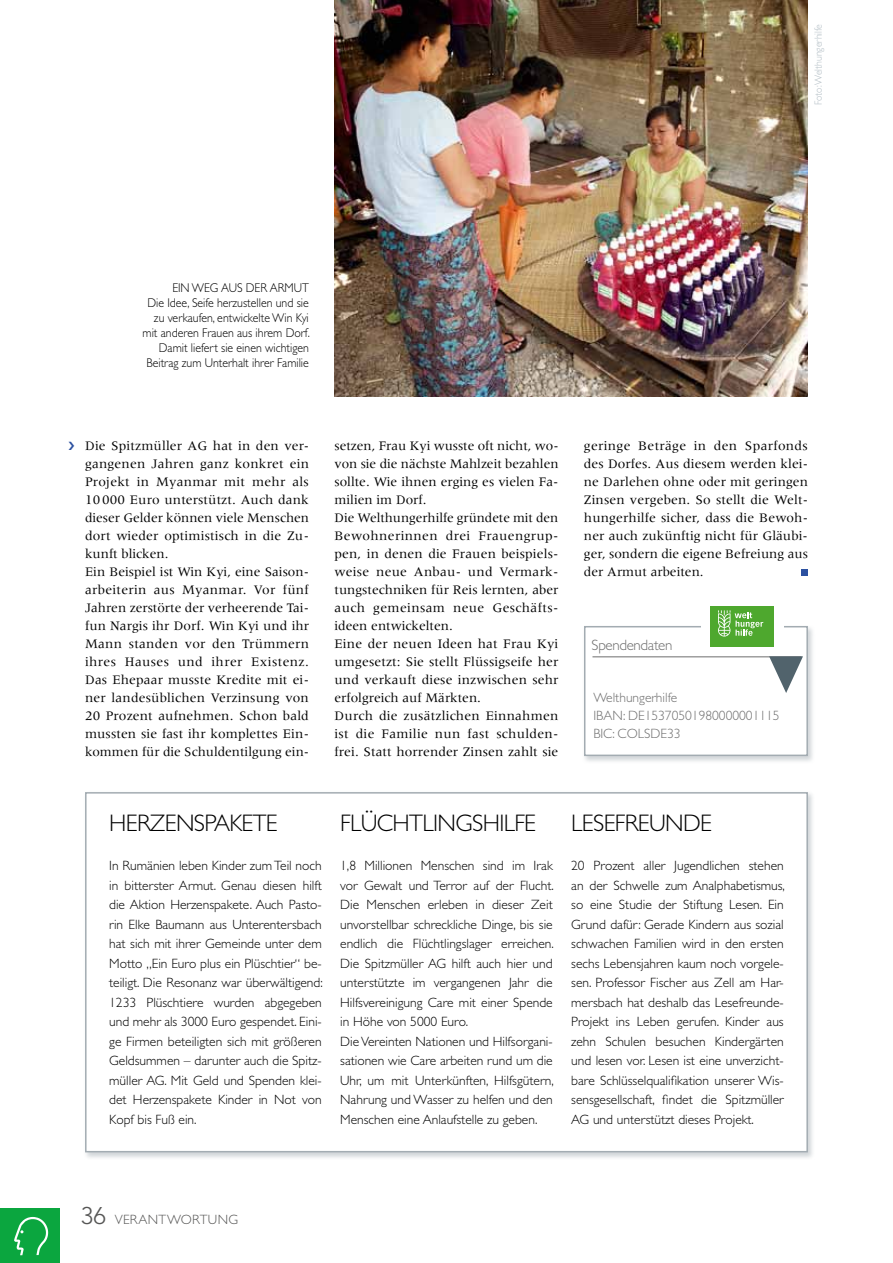
<style>
.page{position:relative;width:893px;height:1263px;background:#fff}
.page>*{position:absolute;margin:0;border:0;box-sizing:border-box;transform-origin:0 0}
.t1{font:300 24px "Gill Sans";letter-spacing:-.025em;color:#000}
.t2{font:300 15px "Gill Sans";letter-spacing:-.025em;color:#6e6e6e}
.t3{font:300 13.5px/19.5px "Gill Sans";color:#000;text-align:justify}
.t4{font:13.5px/18px "Meridien";letter-spacing:.01em;color:#000}
.t5{font:300 13.5px/18px "Gill Sans";color:#6e6e6e}
.t6{font:300 13.5px "Gill Sans";letter-spacing:.02em;color:#565655}
.t7{font:300 12.75px "Gill Sans";color:#000;scale:.93 1}
.t8{font:300 10.5px "Gill Sans";color:#b3bec5;scale:.93 1}
.s1{font-family:"Avenir";font-size:24px}
</style>
<div class="page">
<div style="left:0;top:1209px;width:60px;height:54px;background:#0ba63f"></div>
<svg style="left:14px;top:1217px;width:34px;height:38px"></svg>
<img style="left:334px;top:0;width:474px;height:396px">
<div style="left:83px;top:790px;width:733px;height:370px;background:#a3acb2;opacity:.5"></div>
<div style="left:85px;top:792px;width:723px;height:360px;background:#fff;border:2px solid #a3acb2"></div>
<div style="left:801px;top:569px;width:7px;height:7px;background:#2c51a0"></div>
<div style="left:582px;top:624px;width:234px;height:140px;background:#a3acb2;opacity:.5"></div>
<div style="left:584px;top:626px;width:224px;height:130px;background:#fff;border:2px solid #a3acb2"></div>
<hr style="left:592px;top:656px;width:209px;height:1px;background:#6e6e6e">
<svg style="left:769px;top:656px;width:34px;height:37px"></svg>
<div style="left:701px;top:620px;width:82px;height:16px;background:#fff"></div>
<div style="left:710px;top:606px;width:64px;height:41px;background:#4ea82e"></div>
<svg style="left:718px;top:610px;width:45px;height:26px"></svg>
<p class="t8" style="left:812px;top:105px;width:89px;rotate:-90deg">Foto: Welthungerhilfe</p>
<p class="t7" style="left:172px;top:280px;width:140px">EIN WEG AUS DER ARMUT</p>
<p class="t7" style="left:147px;top:295px;width:175px">Die Idee, Seife herzustellen und sie</p>
<p class="t7" style="left:154px;top:310px;width:168px">zu verkaufen, entwickelte Win Kyi</p>
<p class="t7" style="left:143px;top:325px;width:181px">mit anderen Frauen aus ihrem Dorf.</p>
<p class="t7" style="left:159px;top:340px;width:163px">Damit liefert sie einen wichtigen</p>
<p class="t7" style="left:146px;top:355px;width:176px">Beitrag zum Unterhalt ihrer Familie</p>
<p class="t4" style="left:85px;top:437px;width:226px">Die Spitzmüller AG hat in den ver&shy;gangenen Jahren ganz konkret ein Projekt in Myanmar mit mehr als 10000 Euro unterstützt. Auch dank dieser Gelder können viele Menschen dort wieder optimistisch in die Zu&shy;kunft blicken.<br>Ein Beispiel ist Win Kyi, eine Saison&shy;arbeiterin aus Myanmar. Vor fünf Jahren zerstörte der verheerende Tai&shy;fun Nargis ihr Dorf. Win Kyi und ihr Mann standen vor den Trümmern ihres Hauses und ihrer Existenz.<br>Das Ehepaar musste Kredite mit ei&shy;ner landesüblichen Verzinsung von 20 Prozent aufnehmen. Schon bald mussten sie fast ihr komplettes Ein&shy;kommen für die Schuldentilgung ein-</p>
<p class="t4" style="left:334px;top:437px;width:226px">setzen, Frau Kyi wusste oft nicht, wo&shy;von sie die nächste Mahlzeit bezahlen sollte. Wie ihnen erging es vielen Fa&shy;milien im Dorf.<br>Die Welthungerhilfe gründete mit den Bewohnerinnen drei Frauengrup&shy;pen, in denen die Frauen beispiels&shy;weise neue Anbau- und Vermark&shy;tungstechniken für Reis lernten, aber auch gemeinsam neue Geschäfts&shy;ideen entwickelten.<br>Eine der neuen Ideen hat Frau Kyi umgesetzt: Sie stellt Flüssigseife her und verkauft diese inzwischen sehr erfolgreich auf Märkten.<br>Durch die zusätzlichen Einnahmen ist die Familie nun fast schulden&shy;frei. Statt horrender Zinsen zahlt sie</p>
<p class="t4" style="left:584px;top:437px;width:226px;text-align:justify">geringe Beträge in den Sparfonds des Dorfes. Aus diesem werden klei&shy;ne Darlehen ohne oder mit geringen Zinsen vergeben. So stellt die Welt&shy;hungerhilfe sicher, dass die Bewoh&shy;ner auch zukünftig nicht für Gläubi&shy;ger, sondern die eigene Befreiung aus der Armut arbeiten.</p>
<p class="t2" style="left:592px;top:636px;width:82px">Spendendaten</p>
<p class="t5" style="left:593px;top:689px;width:188px">Welthungerhilfe<br>I BAN: DE15370501980000001115<br>BIC: COLSDE33</p>
<p class="t1" style="left:109px;top:810px;width:14px">herze</p>
<p class="t1" style="left:176px;top:810px;width:101px">nspakete</p>
<p class="t3" style="left:109px;top:856px;width:215px">In Rumänien leben Kinder zum Teil noch in bitterster Armut. Genau diesen hilft die Aktion Herzenspakete. Auch Pasto&shy;rin Elke Baumann aus Unterentersbach hat sich mit ihrer Gemeinde unter dem Motto „Ein Euro plus ein Plüschtier“ be&shy;teiligt. Die Resonanz war überwältigend:<br>1233 Plüschtiere wurden abgegeben und mehr als 3000 Euro gespendet. Eini&shy;ge Firmen beteiligten sich mit größeren Geldsummen – darunter auch die Spitz&shy;müller AG . Mit Geld und Spenden klei&shy;det Herzenspakete Kinder in Not von Kopf bis Fuß ein.</p>
<p class="t1" style="left:340px;top:810px;width:185px">Flüchtlingsh ilfe</p>
<p class="t3" style="left:340px;top:856px;width:215px">1,8 Millionen Menschen sind im Irak vor Gewalt und Terror auf der Flucht.<br>Die Menschen erleben in dieser Zeit unvorstellbar schreckliche Dinge, bis sie endlich die Flüchtlingslager erreichen.<br>Die Spitzmüller AG</p>
<p class="t3" style="left:340px;top:954px;width:215px;text-align:left;text-indent:112px">hilft auch hier und unterstützte im vergangenen Jahr die Hilfsvereinigung Care mit einer Spende in Höhe von 5000 Euro.<br>Die Vereinten Nationen und Hilfsorgani&shy;sationen wie Care arbeiten rund um die Uhr, um mit Unterkünften, Hilfsgütern, Nahrung und Wasser zu helfen und den Menschen eine Anlaufstelle zu geben.</p>
<p class="t1" style="left:571px;top:810px;width:96px">LESEFREUND</p>
<p class="t1" style="left:700px;top:810px;width:13px">E</p>
<p class="t3" style="left:571px;top:856px;width:215px">20 Prozent aller Jugendlichen stehen an der Schwelle zum Analphabetismus, so eine Studie der Stiftung Lesen. Ein Grund dafür: Gerade Kindern aus sozial schwachen Familien wird in den ersten sechs Lebensjahren kaum noch vorgele&shy;sen. Professor Fischer aus Zell am Har&shy;mersbach hat deshalb das Lesefreunde-Projekt ins Leben gerufen. Kinder aus zehn Schulen besuchen Kindergärten und lesen vor. Lesen ist eine unverzicht&shy;bare Schlüsselqualifikation unserer Wis&shy;sensgesellschaft, findet die Spitzmüller AG</p>
<p class="t3" style="left:593px;top:1109px;width:163px">und unterstützt dieses Projekt.</p>
<p class="t6" style="left:81px;top:1212px;width:159px"><span class="s1">36</span> VERantwortung</p>
</div>
